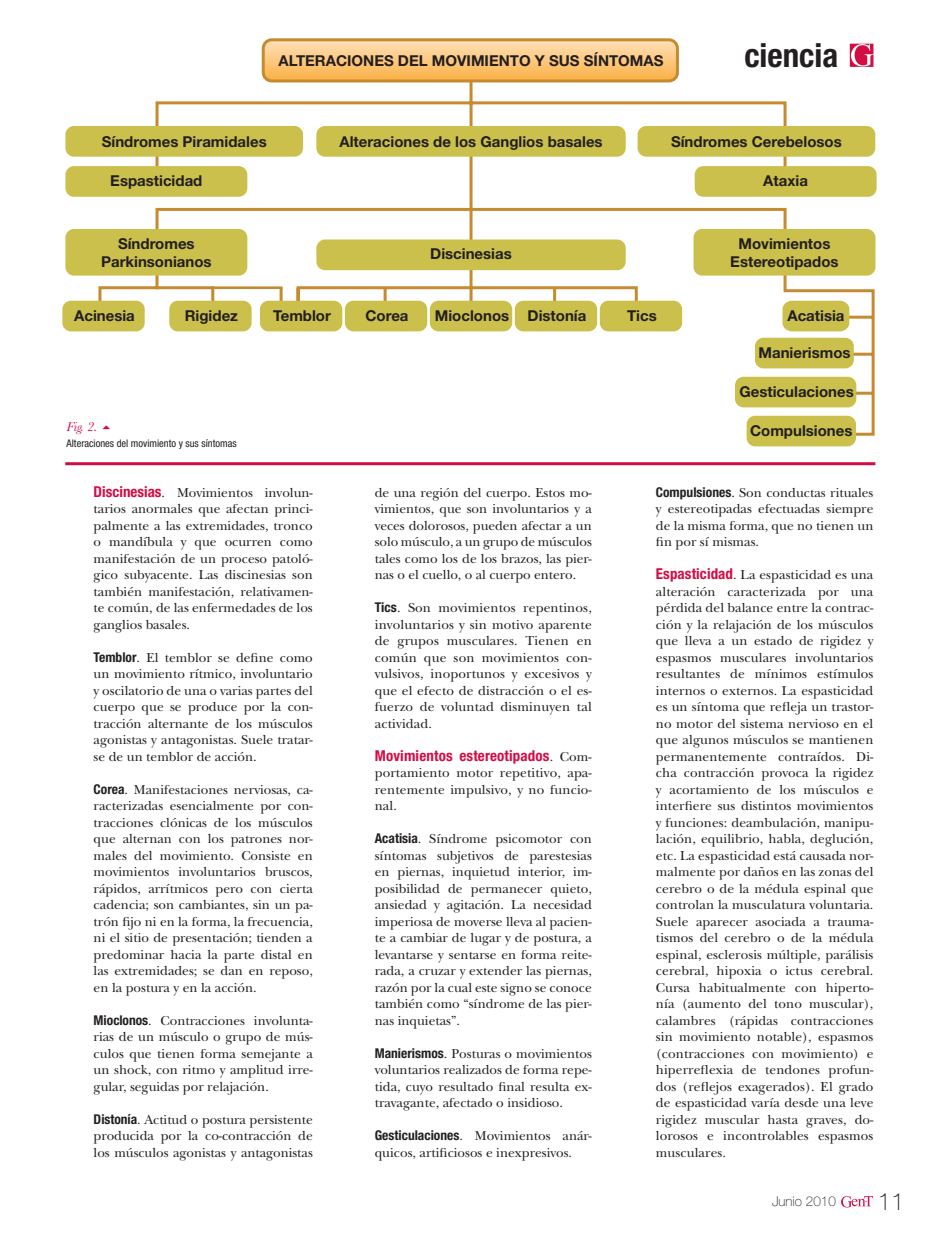
<style>
.page{position:relative;width:939px;height:1237px;background:#fff}
.page>*{position:absolute;margin:0;border:0;box-sizing:border-box;transform-origin:0 0}
.t1{font:700 condensed 33px "Helvetica Neue";color:#231f20}
.t2{font:100 24px "Helvetica Neue";color:#231f20}
.t3{font:700 15px/18px "Helvetica Neue";color:#231f20;text-align:center}
.t4{font:700 condensed 15px "Helvetica Neue";letter-spacing:.01em;color:#d20d44}
.t5{font:13.5px/16.5px "New Baskerville";color:#231f20;text-align:justify}
.t6{font:100 13.5px "Helvetica Neue";color:#231f20}
.t7{font:italic 13.5px "Baskerville";color:#d20d44}
.t8{font:condensed 10.5px "Helvetica Neue";color:#231f20}
.s1{font-family:"Helvetica Neue";font-weight:700;font-stretch:condensed;font-size:15px;color:#d20d44}
.s2{font-family:"Helvetica Neue";font-weight:700;font-stretch:condensed}
.s3{font-family:"New Baskerville";font-weight:400;font-stretch:normal;font-size:13.5px;color:#231f20}
</style>
<div class="page">
<svg style="left:841px;top:1196px;width:32px;height:11px"></svg>
<div style="left:850px;top:44px;width:23px;height:23px;background:#d20d44"></div>
<svg style="left:851px;top:44px;width:22px;height:7px"></svg>
<svg style="left:97px;top:51px;width:779px;height:386px"></svg>
<svg style="left:263px;top:42px;width:414px;height:39px;background:#fcc880"></svg>
<div style="left:262px;top:38px;width:417px;height:44px;border:3px solid #c58b30;border-radius:9px"></div>
<div style="left:316px;top:126px;width:310px;height:31px;background:#cbc04c;border-radius:9px"></div>
<div style="left:65px;top:126px;width:238px;height:31px;background:#cbc04c;border-radius:9px"></div>
<div style="left:65px;top:166px;width:182px;height:31px;background:#cbc04c;border-radius:9px"></div>
<div style="left:782px;top:301px;width:67px;height:30px;background:#cbc04c;border-radius:9px"></div>
<div style="left:65px;top:229px;width:182px;height:47px;background:#cbc04c;border-radius:9px"></div>
<div style="left:693px;top:229px;width:182px;height:47px;background:#cbc04c;border-radius:9px"></div>
<div style="left:695px;top:166px;width:182px;height:31px;background:#cbc04c;border-radius:9px"></div>
<div style="left:638px;top:126px;width:237px;height:31px;background:#cbc04c;border-radius:9px"></div>
<div style="left:316px;top:239px;width:310px;height:31px;background:#cbc04c;border-radius:9px"></div>
<div style="left:755px;top:338px;width:99px;height:30px;background:#cbc04c;border-radius:9px"></div>
<div style="left:735px;top:377px;width:121px;height:30px;background:#cbc04c;border-radius:9px"></div>
<div style="left:747px;top:416px;width:109px;height:30px;background:#cbc04c;border-radius:9px"></div>
<div style="left:62px;top:301px;width:83px;height:30px;background:#cbc04c;border-radius:9px"></div>
<div style="left:169px;top:301px;width:83px;height:30px;background:#cbc04c;border-radius:9px"></div>
<div style="left:260px;top:301px;width:82px;height:30px;background:#cbc04c;border-radius:9px"></div>
<div style="left:345px;top:301px;width:82px;height:30px;background:#cbc04c;border-radius:9px"></div>
<div style="left:430px;top:301px;width:82px;height:30px;background:#cbc04c;border-radius:9px"></div>
<div style="left:515px;top:301px;width:82px;height:30px;background:#cbc04c;border-radius:9px"></div>
<div style="left:600px;top:301px;width:82px;height:30px;background:#cbc04c;border-radius:9px"></div>
<hr style="left:211px;top:286px;width:72px;height:3px;background:#c58b30">
<hr style="left:65px;top:462px;width:810px;height:3px;background:#d20d44">
<svg style="left:103px;top:425px;width:7px;height:4px"></svg>
<p class="t3" style="left:278px;top:52px;width:387px">ALTERACIONES DEL MOVIMIENTO Y SUS SÍNTOMAS</p>
<h1 class="t1" style="left:744px;top:35px;width:96px">ciencia</h1>
<p class="t3" style="left:102px;top:132px;width:166px">Síndromes Piramidales</p>
<p class="t3" style="left:339px;top:133px;width:265px">Alteraciones de los Ganglios basales</p>
<p class="t3" style="left:110px;top:171px;width:94px">Espasticidad</p>
<p class="t3" style="left:671px;top:132px;width:172px">Síndromes Cerebelosos</p>
<p class="t3" style="left:763px;top:171px;width:46px">Ataxia</p>
<p class="t3" style="left:101px;top:234px;width:112px">Síndromes<br>Parkinsonianos</p>
<p class="t3" style="left:730px;top:234px;width:110px">Movimientos<br>Estereotipados</p>
<p class="t3" style="left:430px;top:244px;width:83px">Discinesias</p>
<p class="t3" style="left:74px;top:306px;width:62px">Acinesia</p>
<p class="t3" style="left:185px;top:306px;width:55px">Rigidez</p>
<p class="t3" style="left:273px;top:307px;width:59px">Temblor</p>
<p class="t3" style="left:365px;top:307px;width:45px">Corea</p>
<p class="t3" style="left:435px;top:307px;width:153px">Mioclonos Distonía</p>
<p class="t3" style="left:627px;top:307px;width:31px">Tics</p>
<p class="t7" style="left:67px;top:418px;width:32px">Fig. 2.</p>
<p class="t8" style="left:67px;top:437px;width:172px">Alteraciones del movimiento y sus síntomas</p>
<p class="t3" style="left:787px;top:307px;width:59px">Acatisia</p>
<p class="t3" style="left:758px;top:344px;width:94px">Manierismos</p>
<p class="t3" style="left:739px;top:383px;width:116px">Gesticulaciones</p>
<p class="t3" style="left:750px;top:422px;width:104px">Compulsiones</p>
<p class="t5" style="left:94px;top:484px;width:221px"><span class="s1">Discinesias</span>. Movimientos involun&shy;tarios anormales que afectan princi&shy;palmente a las extremidades, tronco o mandíbula y que ocurren como manifestación de un proceso patoló&shy;gico subyacente. Las discinesias son también manifestación, relativamen&shy;te común, de las enfermedades de los ganglios basales.</p>
<p class="t5" style="left:94px;top:649px;width:221px"><span class="s2">Temblor</span>. El temblor se define como un movimiento rítmico, involuntario y oscilatorio de una o varias partes del cuerpo que se produce por la con&shy;tracción alternante de los músculos agonistas y antagonistas. Suele tratar&shy;se de un temblor de acción.</p>
<p class="t5" style="left:94px;top:781px;width:221px"><span class="s2">Corea</span>. Manifestaciones nerviosas, ca&shy;racterizadas esencialmente por con&shy;tracciones clónicas de los músculos que alternan con los patrones nor&shy;males del movimiento. Consiste en movimientos involuntarios bruscos, rápidos, arrítmicos pero con cierta cadencia; son cambiantes, sin un pa&shy;trón fijo ni en la forma, la frecuencia, ni el sitio de presentación; tienden a predominar hacia la parte distal en las extremidades; se dan en reposo, en la postura y en la acción.</p>
<p class="t5" style="left:94px;top:1012px;width:221px"><span class="s2">Mioclonos</span>. Contracciones involunta&shy;rias de un músculo o grupo de mús&shy;culos que tienen forma semejante a un shock, con ritmo y amplitud irre&shy;gular, seguidas por relajación.</p>
<p class="t5" style="left:94px;top:1111px;width:221px"><span class="s2">Distonía</span>. Actitud o postura persistente producida por la co-contracción de los músculos agonistas y antagonistas</p>
<p class="t5" style="left:375px;top:484px;width:219px">de una región del cuerpo. Estos mo&shy;vimientos, que son involuntarios y a veces dolorosos, pueden afectar a un solo músculo, a un grupo de músculos tales como los de los brazos, las pier&shy;nas o el cuello, o al cuerpo entero.</p>
<p class="t5" style="left:375px;top:600px;width:219px"><span class="s2">Tics</span>. Son movimientos repentinos, involuntarios y sin motivo aparente de grupos musculares. Tienen en común que son movimientos con&shy;vulsivos, inoportunos y excesivos y que el efecto de distracción o el es&shy;fuerzo de voluntad disminuyen tal actividad.</p>
<p class="t4" style="left:375px;top:746px;width:219px">Movimientos estereotipados<span class="s3">. Com-</span></p>
<p class="t5" style="left:375px;top:765px;width:219px">portamiento motor repetitivo, apa&shy;rentemente impulsivo, y no funcio&shy;nal.</p>
<p class="t5" style="left:375px;top:831px;width:219px"><span class="s2">Acatisia</span>. Síndrome psicomotor con síntomas subjetivos de parestesias en piernas, inquietud interior, im&shy;posibilidad de permanecer quieto, ansiedad y agitación. La necesidad imperiosa de moverse lleva al pacien&shy;te a cambiar de lugar y de postura, a levantarse y sentarse en forma reite&shy;rada, a cruzar y extender las piernas, razón por la cual este signo se conoce también como “síndrome de las pier&shy;nas inquietas”.</p>
<p class="t5" style="left:375px;top:1045px;width:219px"><span class="s2">Manierismos</span>. Posturas o movimientos voluntarios realizados de forma repe&shy;tida, cuyo resultado final resulta ex&shy;travagante, afectado o insidioso.</p>
<p class="t5" style="left:375px;top:1127px;width:219px"><span class="s2">Gesticulaciones</span>. Movimientos anár&shy;quicos, artificiosos e inexpresivos.</p>
<p class="t5" style="left:656px;top:484px;width:219px"><span class="s2">Compulsiones</span>. Son conductas rituales y estereotipadas efectuadas siempre de la misma forma, que no tienen un fin por sí mismas.</p>
<p class="t5" style="left:656px;top:567px;width:219px"><span class="s1">Espasticidad</span>. La espasticidad es una alteración caracterizada por una pérdida del balance entre la contrac&shy;ción y la relajación de los músculos que lleva a un estado de rigidez y espasmos musculares involuntarios resultantes de mínimos estímulos internos o externos. La espasticidad es un síntoma que refleja un trastor&shy;no motor del sistema nervioso en el que algunos músculos se mantienen permanentemente contraídos. Di&shy;cha contracción provoca la rigidez y acortamiento de los músculos e interfiere sus distintos movimientos y funciones: deambulación, manipu&shy;lación, equilibrio, habla, deglución, etc. La espasticidad está causada nor&shy;malmente por daños en las zonas del cerebro o de la médula espinal que controlan la musculatura voluntaria.<br>Suele aparecer asociada a trauma&shy;tismos del cerebro o de la médula espinal, esclerosis múltiple, parálisis cerebral, hipoxia o ictus cerebral.<br>Cursa habitualmente con hiperto&shy;nía (aumento del tono muscular), calambres (rápidas contracciones sin movimiento notable), espasmos (contracciones con movimiento) e hiperreflexia de tendones profun&shy;dos (reflejos exagerados). El grado de espasticidad varía desde una leve rigidez muscular hasta graves, do&shy;lorosos e incontrolables espasmos musculares.</p>
<p class="t6" style="left:772px;top:1194px;width:65px">Junio 2010</p>
<h2 class="t2" style="left:878px;top:1188px;width:28px">11</h2>
</div>
